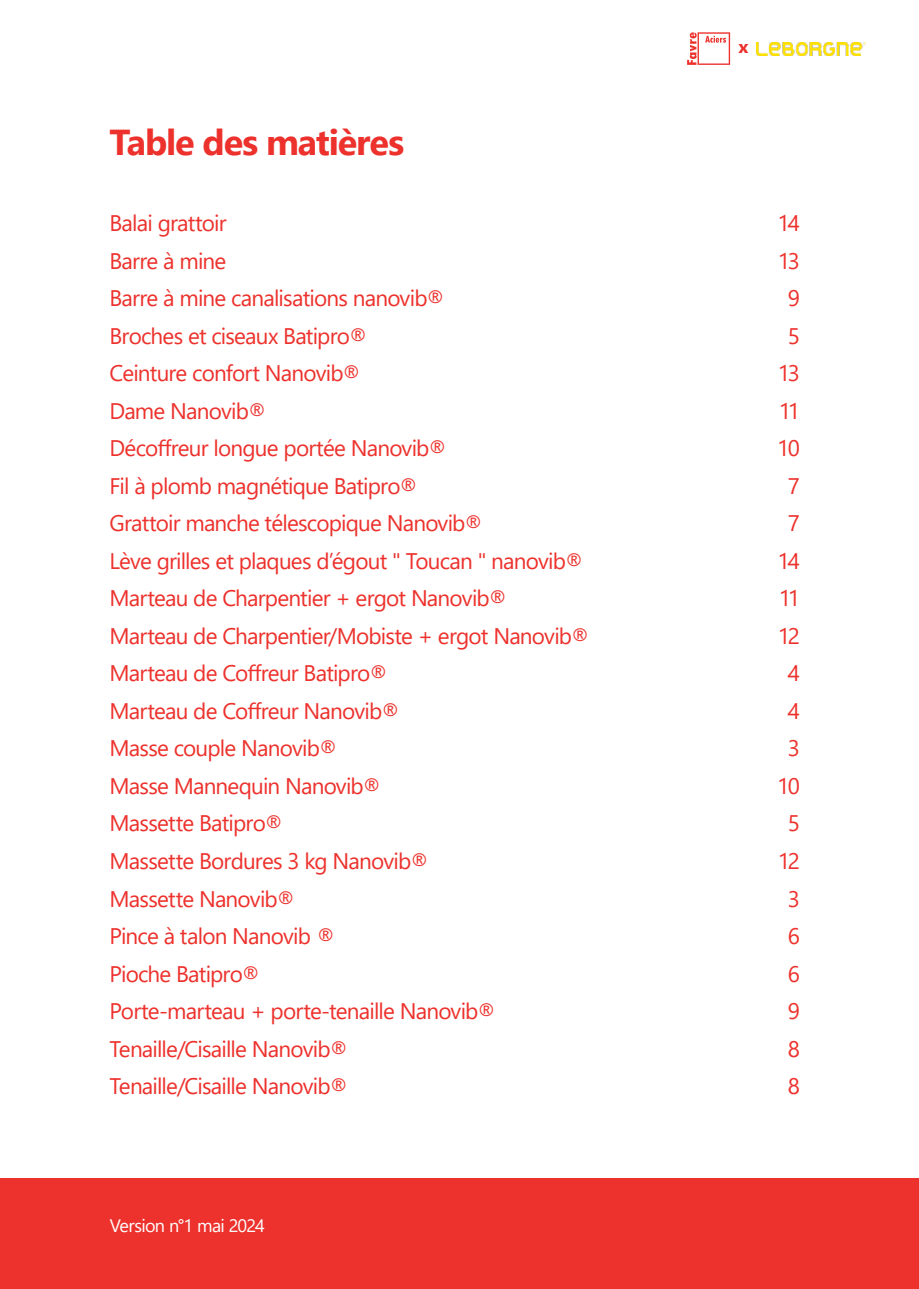
<style>
.page{position:relative;width:919px;height:1289px;background:#fff}
.page>*{position:absolute;margin:0;border:0;box-sizing:border-box;transform-origin:0 0}
.t1{font:700 36px "Segoe UI";letter-spacing:-.03em;color:#ed312c}
.t2{font:22.5px "Segoe UI";letter-spacing:-.035em;color:#ed312c}
.t3{font:18px "Segoe UI";letter-spacing:-.035em;color:#fff}
.t4{font:700 18px "Segoe UI";color:#ed312c}
</style>
<div class="page">
<img style="left:756px;top:43px;width:109px;height:12px">
<svg style="left:687px;top:32px;width:43px;height:33px"></svg>
<div style="left:0;top:1178px;width:918px;height:110px;background:#ed312c"></div>
<h1 class="t1" style="left:109px;top:108px;width:296px">Table des matières</h1>
<p class="t4" style="left:738px;top:30px;width:11px">x</p>
<p class="t2" style="left:109px;top:202px;width:118px">Balai grattoir</p>
<p class="t2" style="left:777px;top:202px;width:24px">14</p>
<p class="t2" style="left:109px;top:239px;width:118px">Barre à mine</p>
<p class="t2" style="left:777px;top:239px;width:24px">13</p>
<p class="t2" style="left:109px;top:277px;width:337px">Barre à mine canalisations nanovib®</p>
<p class="t2" style="left:787px;top:277px;width:14px">9</p>
<p class="t2" style="left:109px;top:314px;width:260px">Broches et ciseaux Batipro®</p>
<p class="t2" style="left:787px;top:314px;width:14px">5</p>
<p class="t2" style="left:109px;top:352px;width:254px">Ceinture confort Nanovib®</p>
<p class="t2" style="left:777px;top:352px;width:24px">13</p>
<p class="t2" style="left:109px;top:389px;width:159px">Dame Nanovib®</p>
<p class="t2" style="left:778px;top:389px;width:23px">11</p>
<p class="t2" style="left:109px;top:427px;width:339px">Décoffreur longue portée Nanovib®</p>
<p class="t2" style="left:777px;top:427px;width:24px">10</p>
<p class="t2" style="left:109px;top:464px;width:310px">Fil à plomb magnétique Batipro®</p>
<p class="t2" style="left:787px;top:464px;width:14px">7</p>
<p class="t2" style="left:109px;top:502px;width:375px">Grattoir manche télescopique Nanovib®</p>
<p class="t2" style="left:787px;top:502px;width:14px">7</p>
<p class="t2" style="left:109px;top:539px;width:476px">Lève grilles et plaques d’égout " Toucan " nanovib®</p>
<p class="t2" style="left:777px;top:539px;width:24px">14</p>
<p class="t2" style="left:109px;top:577px;width:400px">Marteau de Charpentier + ergot Nanovib®</p>
<p class="t2" style="left:778px;top:577px;width:23px">11</p>
<p class="t2" style="left:109px;top:614px;width:482px">Marteau de Charpentier/Mobiste + ergot Nanovib®</p>
<p class="t2" style="left:777px;top:614px;width:24px">12</p>
<p class="t2" style="left:109px;top:652px;width:280px">Marteau de Coffreur Batipro®</p>
<p class="t2" style="left:787px;top:652px;width:14px">4</p>
<p class="t2" style="left:109px;top:689px;width:292px">Marteau de Coffreur Nanovib®</p>
<p class="t2" style="left:787px;top:689px;width:14px">4</p>
<p class="t2" style="left:109px;top:727px;width:230px">Masse couple Nanovib®</p>
<p class="t2" style="left:787px;top:727px;width:14px">3</p>
<p class="t2" style="left:109px;top:764px;width:274px">Masse Mannequin Nanovib®</p>
<p class="t2" style="left:777px;top:764px;width:24px">10</p>
<p class="t2" style="left:109px;top:802px;width:176px">Massette Batipro®</p>
<p class="t2" style="left:787px;top:802px;width:14px">5</p>
<p class="t2" style="left:109px;top:839px;width:321px">Massette Bordures 3 kg Nanovib®</p>
<p class="t2" style="left:777px;top:839px;width:24px">12</p>
<p class="t2" style="left:109px;top:877px;width:188px">Massette Nanovib®</p>
<p class="t2" style="left:787px;top:877px;width:14px">3</p>
<p class="t2" style="left:109px;top:914px;width:228px">Pince à talon Nanovib ®</p>
<p class="t2" style="left:787px;top:914px;width:14px">6</p>
<p class="t2" style="left:109px;top:952px;width:153px">Pioche Batipro®</p>
<p class="t2" style="left:787px;top:952px;width:14px">6</p>
<p class="t2" style="left:109px;top:989px;width:388px">Porte-marteau + porte-tenaille Nanovib®</p>
<p class="t2" style="left:787px;top:989px;width:14px">9</p>
<p class="t2" style="left:109px;top:1027px;width:241px">Tenaille/Cisaille Nanovib®</p>
<p class="t2" style="left:787px;top:1027px;width:14px">8</p>
<p class="t2" style="left:109px;top:1064px;width:241px">Tenaille/Cisaille Nanovib®</p>
<p class="t2" style="left:787px;top:1064px;width:14px">8</p>
<p class="t3" style="left:110px;top:1208px;width:157px">Version n°1 mai 2024</p>
</div>
